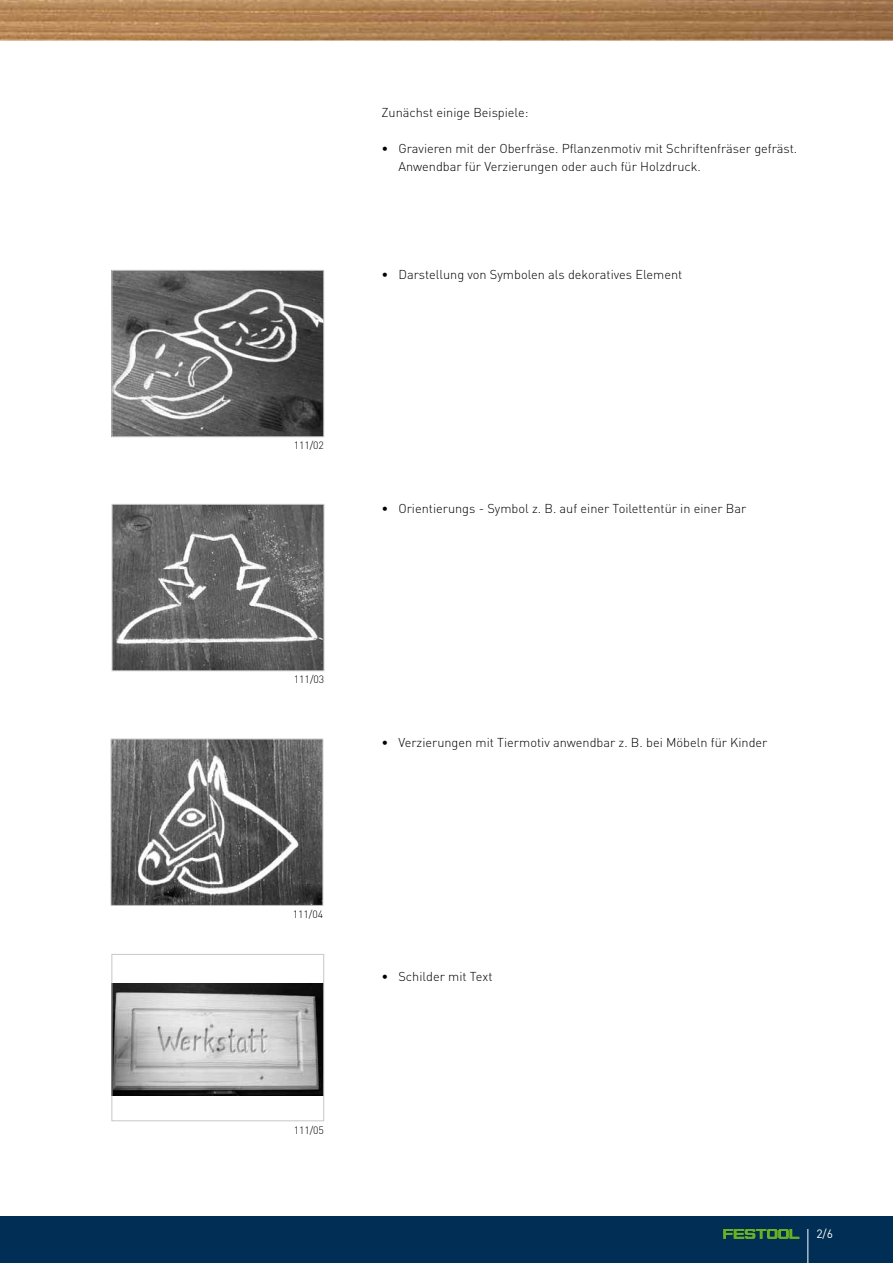
<style>
.page{position:relative;width:893px;height:1263px;background:#fff}
.page>*{position:absolute;margin:0;border:0;box-sizing:border-box;transform-origin:0 0}
.t1{font:300 12.75px/18px "DIN Pro";color:#000}
.t2{font:12px "DIN Pro";color:#fff}
.t3{font:300 10.5px "DIN Pro";letter-spacing:-.005em;color:#000}
</style>
<div class="page">
<div style="left:0;top:1216px;width:893px;height:47px;background:#002e54"></div>
<img style="left:0;top:0;width:893px;height:41px">
<svg style="left:723px;top:1229px;width:76px;height:10px"></svg>
<hr style="left:807px;top:1229px;width:1px;height:34px;background:#fff">
<img style="left:114px;top:272px;width:208px;height:163px">
<div style="left:112px;top:270px;width:212px;height:167px;border:1px solid #c6c7c8"></div>
<img style="left:114px;top:506px;width:208px;height:163px">
<div style="left:112px;top:504px;width:212px;height:167px;border:1px solid #c6c7c8"></div>
<img style="left:114px;top:983px;width:208px;height:113px">
<div style="left:112px;top:954px;width:212px;height:167px;border:1px solid #c6c7c8"></div>
<img style="left:113px;top:741px;width:208px;height:163px">
<div style="left:111px;top:739px;width:212px;height:167px;border:1px solid #c6c7c8"></div>
<p class="t1" style="left:381px;top:103px;width:148px">Zunächst einige Beispiele:</p>
<p class="t1" style="left:398px;top:139px;width:400px;text-indent:-17px">• Gravieren mit der Oberfräse. Pflanzenmotiv mit Schriftenfräser gefräst.<br>Anwendbar für Verzierungen oder auch für Holzdruck.</p>
<p class="t1" style="left:381px;top:265px;width:302px">• Darstellung von Symbolen als dekoratives Element</p>
<p class="t3" style="left:294px;top:438px;width:32px">111/02</p>
<p class="t1" style="left:381px;top:499px;width:366px">• Orientierungs - Symbol z. B. auf einer Toilettentür in einer Bar</p>
<p class="t3" style="left:294px;top:672px;width:32px">111/03</p>
<p class="t1" style="left:381px;top:733px;width:388px">• Verzierungen mit Tiermotiv anwendbar z. B. bei Möbeln für Kinder</p>
<p class="t3" style="left:293px;top:907px;width:32px">111/04</p>
<p class="t3" style="left:294px;top:1122px;width:32px">111/05</p>
<p class="t1" style="left:381px;top:967px;width:113px">• Schilder mit Text</p>
<p class="t2" style="left:816px;top:1225px;width:18px">2/6</p>
</div>
